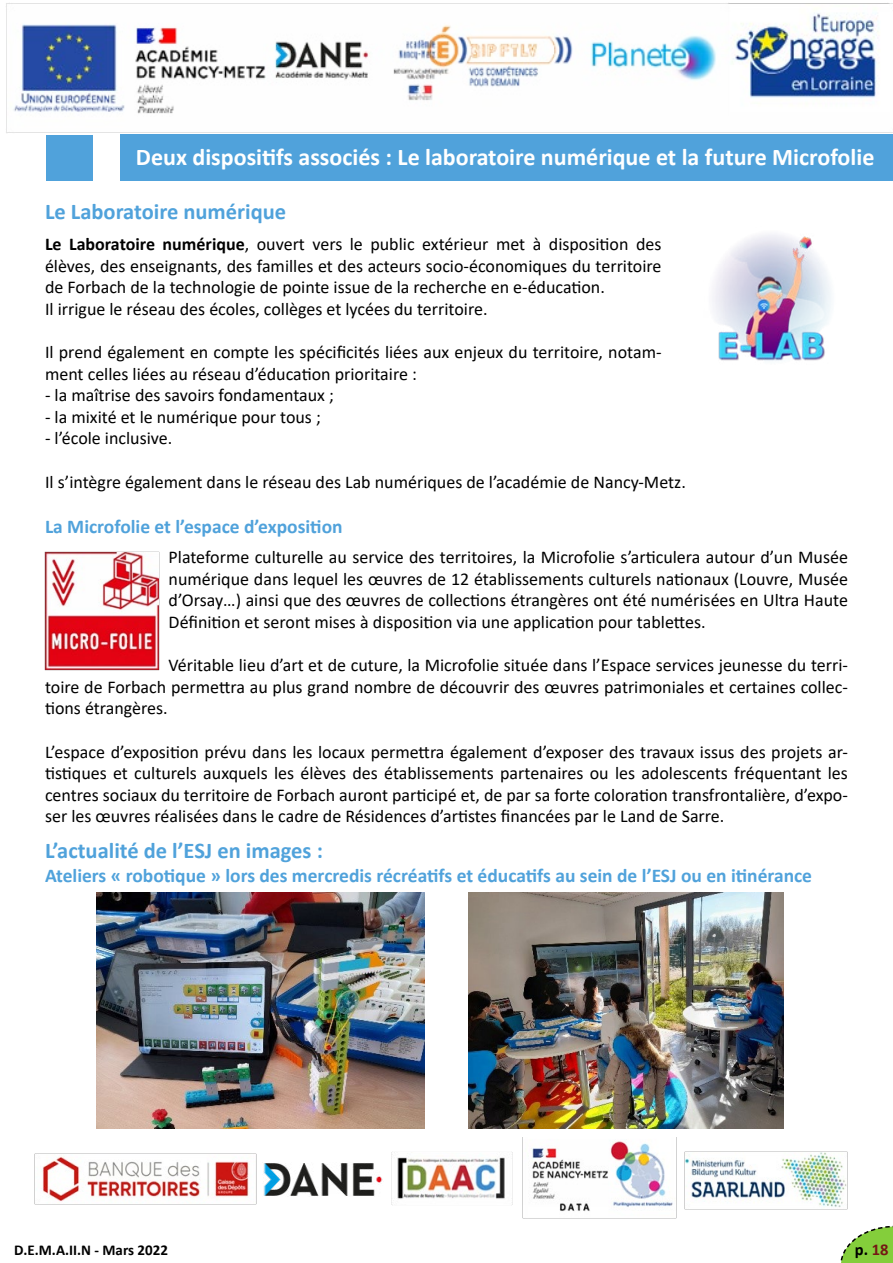
<style>
.page{position:relative;width:893px;height:1263px;background:#fff}
.page>*{position:absolute;margin:0;border:0;box-sizing:border-box;transform-origin:0 0}
.t1{font:700 24px "Calibri";color:#fff}
.t2{font:700 22.5px "Calibri";color:#50a2db}
.t3{font:700 19.5px "Calibri";color:#50a2db}
.t4{font:18px/21.6px "Calibri";color:#000;text-align:justify}
.t5{font:700 16.5px "Calibri";color:#000}
.t6{font:700 15px "Calibri";color:#000}
.s1{font-weight:700}
.s2{color:#741714}
</style>
<div class="page">
<svg style="left:840px;top:1225px;width:53px;height:38px"></svg>
<img style="left:6px;top:3px;width:887px;height:130px">
<div style="left:120px;top:135px;width:772px;height:46px;background:#50a2db"></div>
<div style="left:46px;top:135px;width:46px;height:46px;background:#50a2db"></div>
<img style="left:469px;top:892px;width:314px;height:236px">
<img style="left:97px;top:893px;width:327px;height:235px">
<img style="left:35px;top:1153px;width:221px;height:49px">
<img style="left:263px;top:1163px;width:120px;height:33px">
<img style="left:392px;top:1152px;width:113px;height:53px">
<img style="left:532px;top:1141px;width:141px;height:70px">
<img style="left:684px;top:1151px;width:164px;height:58px">
<img style="left:713px;top:234px;width:118px;height:127px">
<img style="left:45px;top:551px;width:114px;height:120px">
<h1 class="t1" style="left:136px;top:140px;width:740px">Deux dispositifs associés : Le laboratoire numérique et la future Microfolie</h1>
<p class="t2" style="left:45px;top:196px;width:243px">Le Laboratoire numérique</p>
<p class="t4" style="left:45px;top:233px;width:618px;text-align:left"><span class="s1">Le Laboratoire numérique</span>, ouvert vers le public extérieur met à disposition des élèves, des enseignants, des familles et des acteurs socio-économiques du territoire de Forbach de la technologie de pointe issue de la recherche en e-éducation.<br>Il irrigue le réseau des écoles, collèges et lycées du territoire.</p>
<p class="t4" style="left:45px;top:341px;width:618px">Il prend également en compte les spécificités liées aux enjeux du territoire, notam&shy;ment celles liées au réseau d’éducation prioritaire :</p>
<p class="t4" style="left:45px;top:384px;width:290px">- la maîtrise des savoirs fondamentaux ;</p>
<p class="t4" style="left:45px;top:406px;width:277px">- la mixité et le numérique pour tous ;</p>
<p class="t4" style="left:45px;top:427px;width:129px">- l’école inclusive.</p>
<p class="t4" style="left:45px;top:470px;width:642px">Il s’intègre également dans le réseau des Lab numériques de l’académie de Nancy-Metz.</p>
<p class="t3" style="left:45px;top:512px;width:299px">La Microfolie et l’espace d’exposition</p>
<p class="t4" style="left:169px;top:546px;width:681px">Plateforme culturelle au service des territoires, la Microfolie s’articulera autour d’un Musée numérique dans lequel les œuvres de 12 établissements culturels nationaux (Louvre, Musée d’Orsay…) ainsi que des œuvres de collections étrangères ont été numérisées en Ultra Haute Définition et seront mises à disposition via une application pour tablettes.</p>
<p class="t4" style="left:45px;top:654px;width:804px;text-indent:124px">Véritable lieu d’art et de cuture, la Microfolie située dans l’Espace services jeunesse du terri&shy;toire de Forbach permettra au plus grand nombre de découvrir des œuvres patrimoniales et certaines collec&shy;tions étrangères.</p>
<p class="t4" style="left:45px;top:740px;width:804px">L’espace d’exposition prévu dans les locaux permettra également d’exposer des travaux issus des projets ar&shy;tistiques et culturels auxquels les élèves des établissements partenaires ou les adolescents fréquentant les centres sociaux du territoire de Forbach auront participé et, de par sa forte coloration transfrontalière, d’expo&shy;ser les œuvres réalisées dans le cadre de Résidences d’artistes financées par le Land de Sarre.</p>
<p class="t2" style="left:45px;top:835px;width:279px">L’actualité de l’ESJ en images :</p>
<p class="t3" style="left:45px;top:862px;width:769px">Ateliers « robotique » lors des mercredis récréatifs et éducatifs au sein de l’ESJ ou en itinérance</p>
<p class="t6" style="left:14px;top:1239px;width:155px">D.E.M.A.II.N - Mars 2022</p>
<p class="t5" style="left:855px;top:1237px;width:35px">p. <span class="s2">18</span></p>
</div>
